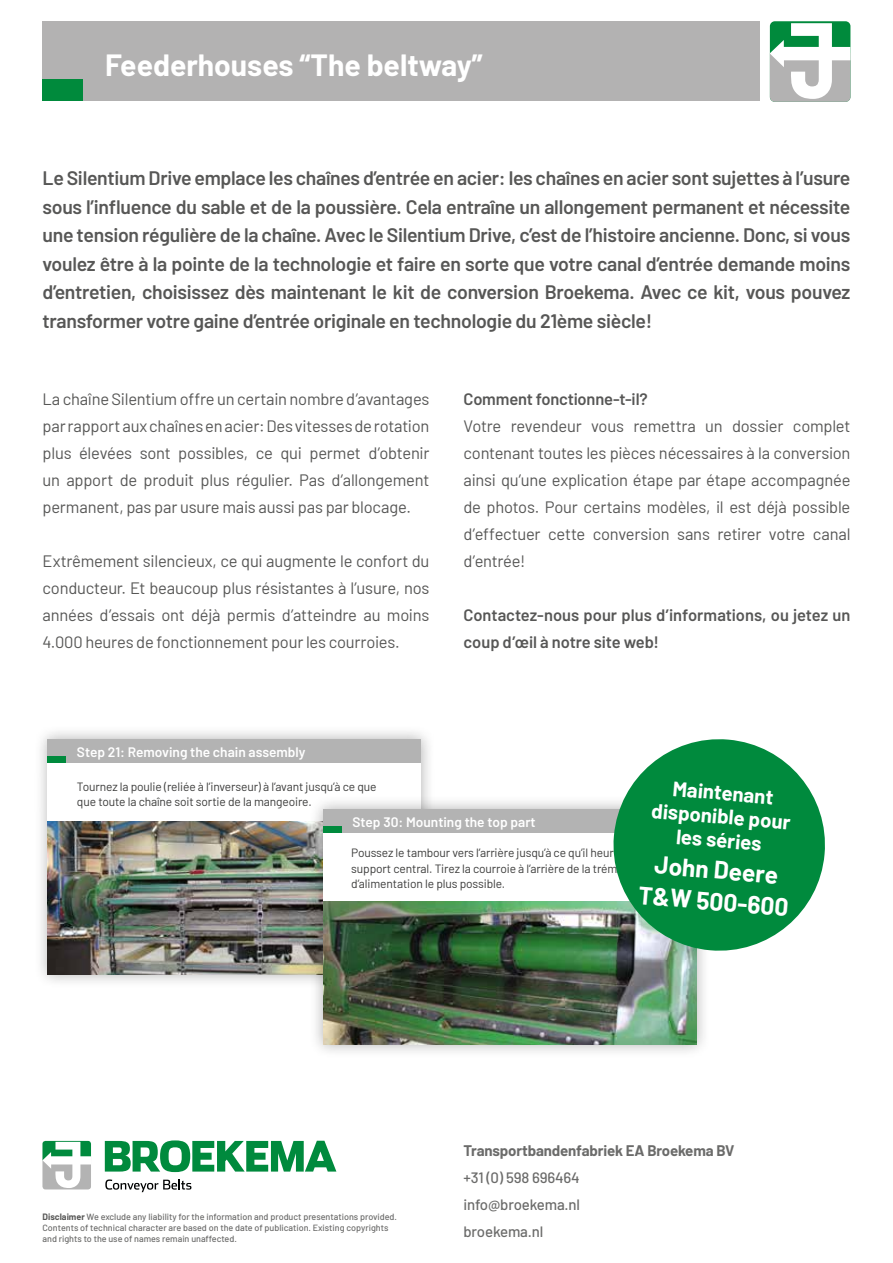
<style>
.page{position:relative;width:893px;height:1263px;background:#fff}
.page>*{position:absolute;margin:0;border:0;box-sizing:border-box;transform-origin:0 0}
.t1{font:700 30px "Barlow";color:#fff}
.t2{font:700 24.45px/31.5px "Barlow";color:#fff;text-align:center}
.t3{font:700 20.4px/23.7px "Barlow";color:#fff;text-align:center}
.t4{font:600 19.5px/28.5px "Barlow";letter-spacing:-.015em;color:#575756;text-align:justify}
.t5{font:16.5px/27px "Barlow";letter-spacing:-.015em;color:#575756;text-align:justify}
.t6{font:600 16.5px/27px "Barlow";letter-spacing:-.005em;color:#575756}
.t7{font:500 15px/27px "Barlow";letter-spacing:-.01em;color:#6b6b6a;text-align:justify}
.t8{font:700 15px "Barlow";letter-spacing:-.01em;color:#6b6b6a}
.t9{font:600 13.65px "Barlow";color:#fff}
.t10{font:12px/15.6px "Barlow";letter-spacing:-.01em;color:#3c3c3b}
.t11{font:500 9px/10.8px "Barlow";color:#6b6b6a}
.s1{font-weight:700;color:#575756}
</style>
<div class="page">
<div style="left:43px;top:21px;width:717px;height:80px;background:#b3b2b2"></div>
<div style="left:43px;top:79px;width:40px;height:22px;background:#008a3c"></div>
<div style="left:770px;top:21px;width:80px;height:81px;background:#008a3c;border-radius:5px"></div>
<svg style="left:770px;top:23px;width:80px;height:79px"></svg>
<svg style="left:42px;top:1141px;width:49px;height:48px"></svg>
<svg style="left:105px;top:1140px;width:231px;height:32px"></svg>
<svg style="left:105px;top:1179px;width:86px;height:13px"></svg>
<div style="left:34px;top:725px;width:401px;height:264px;background:#000;opacity:.3"></div>
<div style="left:48px;top:739px;width:373px;height:236px;background:#fff"></div>
<img style="left:48px;top:822px;width:261px;height:153px">
<div style="left:48px;top:739px;width:373px;height:24px;background:#b3b3b3"></div>
<div style="left:48px;top:756px;width:18px;height:7px;background:#008a3d"></div>
<div style="left:309px;top:795px;width:402px;height:264px;background:#000;opacity:.3"></div>
<div style="left:323px;top:809px;width:373px;height:235px;background:#fff"></div>
<img style="left:323px;top:901px;width:373px;height:143px">
<div style="left:323px;top:809px;width:373px;height:23px;background:#b3b3b3"></div>
<div style="left:323px;top:826px;width:18px;height:6px;background:#008a3d"></div>
<svg style="left:609px;top:739px;width:216px;height:216px;fill:#008a3d"></svg>
<h1 class="t1" style="left:105px;top:43px;width:379px">Feederhouses “The beltway”</h1>
<p class="t4" style="left:43px;top:162px;width:809px">Le Silentium Drive emplace les chaînes d’entrée en acier: les chaînes en acier sont sujettes à l’usure sous l’influence du sable et de la poussière. Cela entraîne un allongement permanent et nécessite une tension régulière de la chaîne. Avec le Silentium Drive, c’est de l’histoire ancienne. Donc, si vous voulez être à la pointe de la technologie et faire en sorte que votre canal d’entrée demande moins d’entretien, choisissez dès maintenant le kit de conversion Broekema. Avec ce kit, vous pouvez transformer votre gaine d’entrée originale en technologie du 21ème siècle!</p>
<p class="t5" style="left:43px;top:384px;width:388px">La chaîne Silentium offre un certain nombre d’avantages par rapport aux chaînes en acier: Des vitesses de rotation plus élevées sont possibles, ce qui permet d’obtenir un apport de produit plus régulier. Pas d’allongement permanent, pas par usure mais aussi pas par blocage.</p>
<p class="t5" style="left:43px;top:546px;width:388px">Extrêmement silencieux, ce qui augmente le confort du conducteur. Et beaucoup plus résistantes à l’usure, nos années d’essais ont déjà permis d’atteindre au moins 4.000 heures de fonctionnement pour les courroies.</p>
<p class="t6" style="left:463px;top:384px;width:186px">Comment fonctionne-t-il?</p>
<p class="t5" style="left:463px;top:411px;width:388px">Votre revendeur vous remettra un dossier complet contenant toutes les pièces nécessaires à la conversion ainsi qu’une explication étape par étape accompagnée de photos. Pour certains modèles, il est déjà possible d’effectuer cette conversion sans retirer votre canal d’entrée!</p>
<p class="t6" style="left:463px;top:600px;width:388px">Contactez-nous pour plus d’informations, ou jetez un coup d’œil à notre site web!</p>
<p class="t9" style="left:77px;top:742px;width:230px">Step 21: Removing the chain assembly</p>
<p class="t10" style="left:77px;top:778px;width:301px">Tournez la poulie (reliée à l’inverseur) à l’avant jusqu’à ce que que toute la chaîne soit sortie de la mangeoire.</p>
<p class="t9" style="left:352px;top:812px;width:185px">Step 30: Mounting the top part</p>
<p class="t10" style="left:351px;top:844px;width:286px">Poussez le tambour vers l’arrière jusqu’à ce qu’il heurte le support central. Tirez la courroie à l’arrière de la trémie d’alimentation le plus possible.</p>
<p class="t3" style="left:655px;top:773px;width:141px;rotate:5deg">Maintenant disponible pour les séries</p>
<h2 class="t2" style="left:643px;top:846px;width:152px;rotate:5deg">John Deere<br>T&amp;W 500-600</h2>
<p class="t11" style="left:43px;top:1211px;width:356px"><span class="s1">Disclaimer</span> We exclude any liability for the information and product presentations provided.<br>Contents of technical character are based on the date of publication. Existing copyrights and rights to the use of names remain unaffected.</p>
<p class="t8" style="left:463px;top:1140px;width:272px">Transportbandenfabriek EA Broekema BV</p>
<p class="t7" style="left:463px;top:1163px;width:118px">+31 (0) 598 696464 info@broekema.nl broekema.nl</p>
</div>
